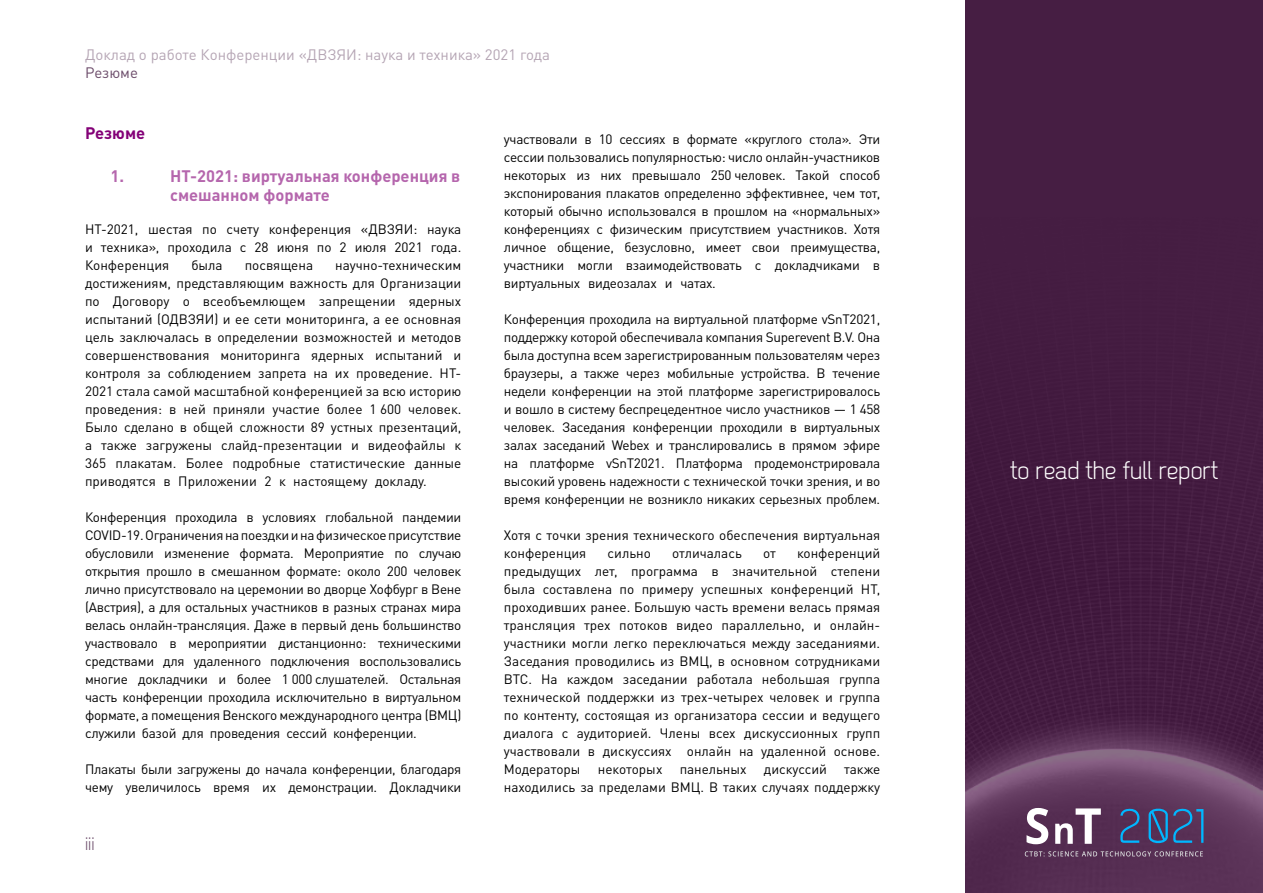
<style>
.page{position:relative;width:1263px;height:893px;background:#fff}
.page>*{position:absolute;margin:0;border:0;box-sizing:border-box;transform-origin:0 0}
.t1{font:25.5px "Dekar";color:#fff}
.t2{font:18px "Dekar";color:#6b4b69}
.t3{font:700 16.5px/19.5px "DIN Pro";color:#b566ad}
.t4{font:700 16.5px "DIN Pro";color:#830077}
.t5{font:15px "DIN Pro";color:#b5a5b4}
.t6{font:15px "DIN Pro";color:#6b4b69}
.t7{font:13.5px/18px "DIN Pro";letter-spacing:-.01em;color:#000;text-align:justify}
</style>
<div class="page">
<div style="left:965px;top:0;width:298px;height:893px;background:#461e43"></div>
<img style="left:966px;top:462px;width:297px;height:431px">
<svg style="left:1026px;top:808px;width:22px;height:36px"></svg>
<svg style="left:1055px;top:808px;width:46px;height:36px"></svg>
<svg style="left:1025px;top:851px;width:178px;height:5px"></svg>
<svg style="left:1120px;top:808px;width:19px;height:35px"></svg>
<svg style="left:1148px;top:806px;width:55px;height:39px;background:#43507d"></svg>
<p class="t5" style="left:85px;top:43px;width:466px">Доклад о работе Конференции «ДВЗЯИ: наука и техника» 2021 года</p>
<p class="t6" style="left:85px;top:61px;width:55px">Резюме</p>
<p class="t4" style="left:85px;top:120px;width:62px">Резюме</p>
<p class="t3" style="left:111px;top:164px;width:15px">1.</p>
<p class="t3" style="left:170px;top:164px;width:292px">НТ-2021: виртуальная конференция в смешанном формате</p>
<p class="t7" style="left:85px;top:219px;width:378px">НТ-2021, шестая по счету конференция «ДВЗЯИ: наука и техника», проходила с 28 июня по 2 июля 2021 года.<br>Конференция</p>
<p class="t7" style="left:191px;top:255px;width:33px">была</p>
<p class="t7" style="left:245px;top:255px;width:70px">посвящена</p>
<p class="t7" style="left:85px;top:255px;width:378px;text-indent:250px">научно-техническим достижениям, представляющим важность для Организации по Договору о всеобъемлющем запрещении ядерных испытаний (ОДВЗЯИ) и ее сети мониторинга, а ее основная цель заключалась в определении возможностей и методов совершенствования мониторинга ядерных испытаний и контроля за соблюдением запрета на их проведение. НТ-2021 стала самой масштабной конференцией за всю историю проведения: в ней приняли участие более 1 600 человек.<br>Было сделано в общей сложности 89 устных презентаций, а также загружены слайд-презентации и видеофайлы к 365 плакатам. Более подробные статистические данные приводятся в Приложении 2 к настоящему докладу.</p>
<p class="t7" style="left:85px;top:507px;width:378px">Конференция проходила в условиях глобальной пандемии COVID-19. Ограничения на поездки и на физическое присутствие обусловили изменение формата. Мероприятие по случаю открытия прошло в смешанном формате: около 200 человек лично присутствовало на церемонии во дворце Хофбург в Вене (Австрия), а для остальных участников в разных странах мира велась онлайн-трансляция. Даже в первый день большинство участвовало в мероприятии дистанционно: техническими средствами для удаленного подключения воспользовались многие докладчики и более 1 000 слушателей. Остальная часть конференции проходила исключительно в виртуальном формате, а помещения Венского международного центра (ВМЦ) служили базой для проведения сессий конференции.</p>
<p class="t7" style="left:85px;top:759px;width:378px">Плакаты были загружены до начала конференции, благодаря чему увеличилось время их демонстрации. Докладчики</p>
<h2 class="t2" style="left:85px;top:835px;width:11px">iii</h2>
<p class="t7" style="left:504px;top:129px;width:378px">участвовали в 10 сессиях в формате «круглого стола». Эти сессии пользовались популярностью: число онлайн-участников некоторых из них превышало 250 человек. Такой способ экспонирования плакатов определенно эффективнее, чем тот, который обычно использовался в прошлом на «нормальных» конференциях с физическим присутствием участников. Хотя личное общение, безусловно, имеет свои преимущества, участники могли взаимодействовать с докладчиками в виртуальных видеозалах и чатах.</p>
<p class="t7" style="left:504px;top:309px;width:378px">Конференция проходила на виртуальной платформе vSnT2021, поддержку которой обеспечивала компания Superevent B.V. Она была доступна всем зарегистрированным пользователям через браузеры, а также через мобильные устройства. В течение недели конференции на этой платформе зарегистрировалось и вошло в систему беспрецедентное число участников — 1 458 человек. Заседания конференции проходили в виртуальных залах заседаний Webex и транслировались в прямом эфире на платформе vSnT2021. Платформа продемонстрировала высокий уровень надежности с технической точки зрения, и во время конференции не возникло никаких серьезных проблем.</p>
<p class="t7" style="left:504px;top:525px;width:378px">Хотя с точки зрения технического обеспечения виртуальная конференция</p>
<p class="t7" style="left:504px;top:543px;width:378px;text-indent:293px">конференций предыдущих лет, программа в значительной степени была составлена по примеру успешных конференций НТ, проходивших ранее. Большую часть времени велась прямая трансляция трех потоков видео параллельно, и онлайн&shy;участники могли легко переключаться между заседаниями.<br>Заседания проводились из ВМЦ, в основном сотрудниками ВТС. На каждом заседании работала небольшая группа технической поддержки из трех-четырех человек и группа по контенту, состоящая из организатора сессии и ведущего диалога с аудиторией. Члены всех дискуссионных групп участвовали в дискуссиях онлайн на удаленной основе.<br>Модераторы</p>
<p class="t7" style="left:608px;top:543px;width:45px">сильно</p>
<p class="t7" style="left:672px;top:543px;width:71px">отличалась</p>
<p class="t7" style="left:763px;top:543px;width:14px">от</p>
<p class="t7" style="left:598px;top:759px;width:66px">некоторых</p>
<p class="t7" style="left:680px;top:759px;width:68px">панельных</p>
<p class="t7" style="left:764px;top:759px;width:65px">дискуссий</p>
<p class="t7" style="left:504px;top:759px;width:378px;text-align:right">также<br>находились за пределами ВМЦ. В таких случаях поддержку</p>
<h1 class="t1" style="left:1010px;top:458px;width:209px">to read the full report</h1>
</div>
